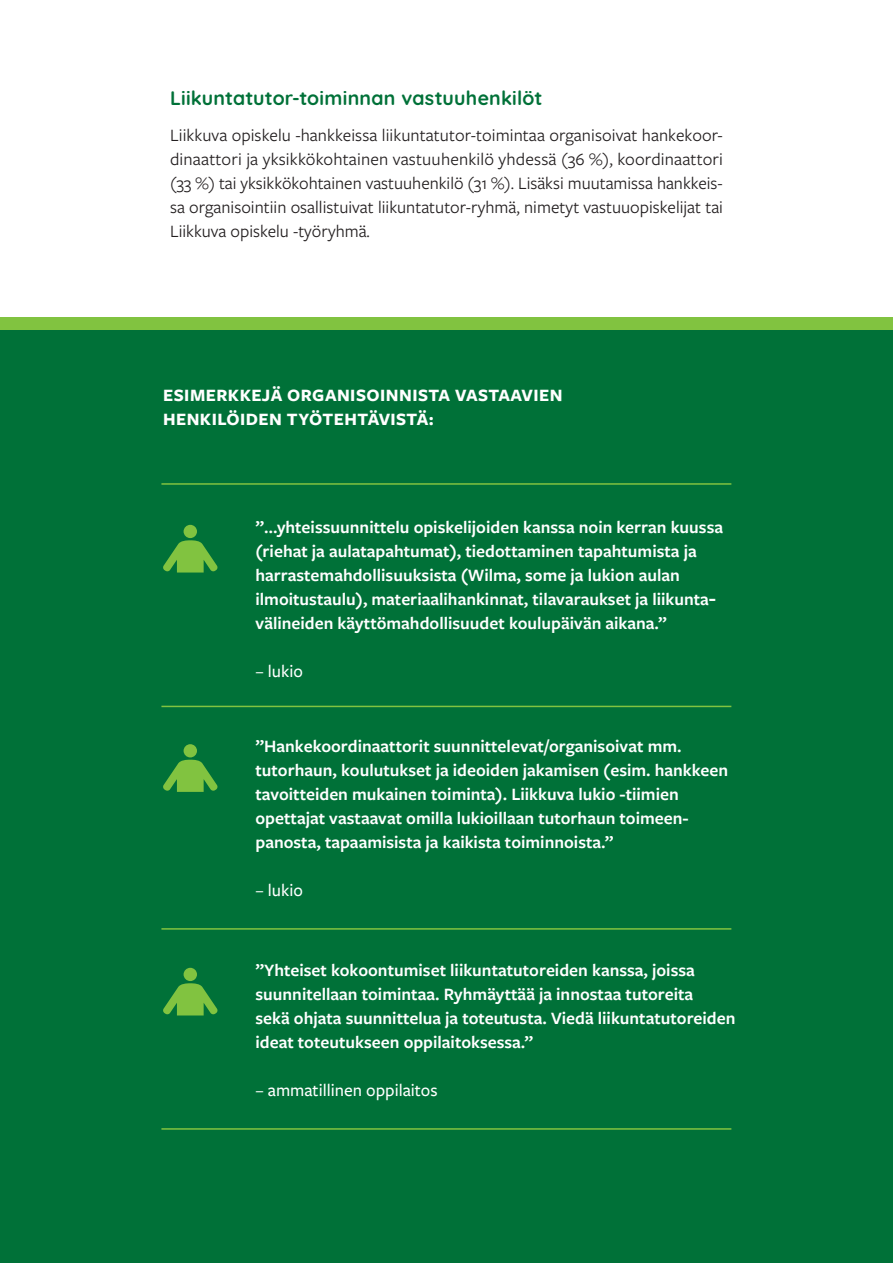
<style>
.page{position:relative;width:893px;height:1263px;background:#fff}
.page>*{position:absolute;margin:0;border:0;box-sizing:border-box;transform-origin:0 0}
.t1{font:700 19.5px "Quicksand";letter-spacing:.01em;color:#007138}
.t2{font:600 18px/24px "Freight Sans Pro";color:#fff}
.t3{font:18px/24px "Freight Sans Pro";color:#231f20;text-align:justify}
.t4{font:700 18px/24px "Freight Sans Pro";letter-spacing:.025em;color:#fff}
.t5{font:500 18px "Freight Sans Pro";color:#fff}
</style>
<div class="page">
<div style="left:0;top:323px;width:893px;height:940px;background:#007138"></div>
<div style="left:0;top:317px;width:893px;height:13px;background:#81c340"></div>
<div style="left:184px;top:525px;width:13px;height:13px;background:#81c340;border-radius:50%"></div>
<svg style="left:163px;top:540px;width:55px;height:32px"></svg>
<div style="left:184px;top:744px;width:13px;height:13px;background:#81c340;border-radius:50%"></div>
<svg style="left:163px;top:760px;width:55px;height:32px"></svg>
<div style="left:184px;top:968px;width:13px;height:13px;background:#81c340;border-radius:50%"></div>
<svg style="left:163px;top:983px;width:55px;height:32px"></svg>
<hr style="left:161px;top:483px;width:570px;height:2px;background:#81c340">
<hr style="left:161px;top:706px;width:570px;height:1px;background:#81c340">
<hr style="left:161px;top:928px;width:570px;height:2px;background:#81c340">
<hr style="left:161px;top:1128px;width:570px;height:2px;background:#81c340">
<p class="t1" style="left:170px;top:81px;width:374px">Liikuntatutor-toiminnan vastuuhenkilöt</p>
<p class="t3" style="left:170px;top:123px;width:554px">Liikkuva opiskelu -hankkeissa liikuntatutor-toimintaa organisoivat hankekoor&shy;dinaattori ja yksikkökohtainen vastuuhenkilö yhdessä (36 %), koordinaattori (33 %) tai yksikkökohtainen vastuuhenkilö (31 %). Lisäksi muutamissa hankkeis&shy;sa organisointiin osallistuivat liikuntatutor-ryhmä, nimetyt vastuuopiskelijat tai Liikkuva opiskelu -työryhmä.</p>
<p class="t4" style="left:163px;top:382px;width:401px">ESIMERKKEJÄ ORGANISOINNISTA VASTAAVIEN<br>HENKILÖIDEN TYÖTEHTÄVISTÄ:</p>
<p class="t2" style="left:255px;top:514px;width:469px">”…yhteissuunnittelu opiskelijoiden kanssa noin kerran kuussa (riehat ja aulatapahtumat), tiedottaminen tapahtumista ja harrastemahdollisuuksista (Wilma, some ja lukion aulan ilmoitustaulu), materiaalihankinnat, tilavaraukset ja liikunta&shy;välineiden käyttömahdollisuudet koulupäivän aikana.”</p>
<p class="t5" style="left:255px;top:659px;width:49px">– lukio</p>
<p class="t2" style="left:255px;top:734px;width:474px">”Hankekoordinaattorit suunnittelevat/organisoivat mm. tutorhaun, koulutukset ja ideoiden jakamisen (esim. hankkeen tavoitteiden mukainen toiminta). Liikkuva lukio -tiimien opettajat vastaavat omilla lukioillaan tutorhaun toimeen&shy;panosta, tapaamisista ja kaikista toiminnoista.”</p>
<p class="t5" style="left:255px;top:878px;width:49px">– lukio</p>
<p class="t2" style="left:255px;top:957px;width:482px">”Yhteiset kokoontumiset liikuntatutoreiden kanssa, joissa suunnitellaan toimintaa. Ryhmäyttää ja innostaa tutoreita<br>sekä ohjata suunnittelua ja toteutusta. Viedä liikuntatutoreiden ideat toteutukseen oppilaitoksessa.”</p>
<p class="t5" style="left:255px;top:1078px;width:184px">– ammatillinen oppilaitos</p>
</div>
